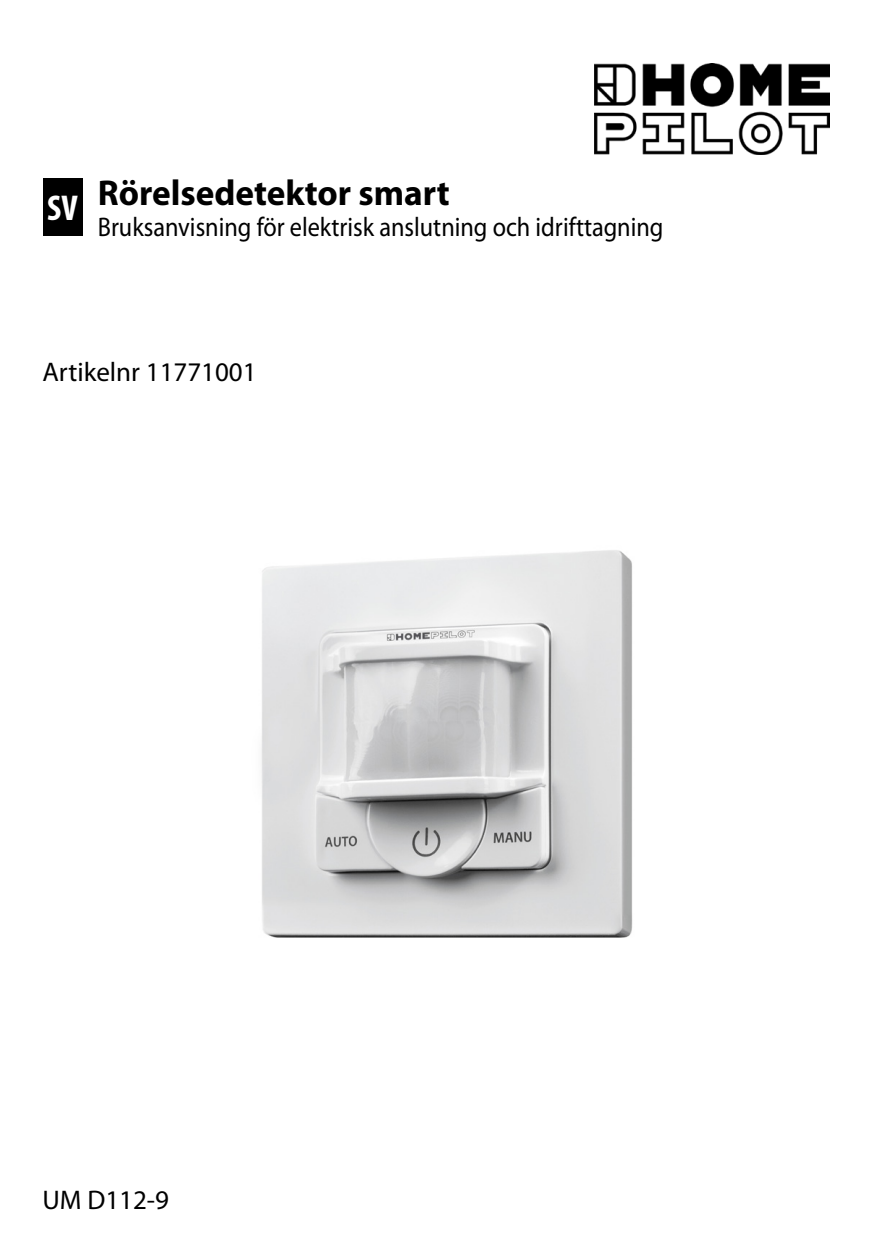
<style>
.page{position:relative;width:893px;height:1259px;background:#fff}
.page>*{position:absolute;margin:0;border:0;box-sizing:border-box;transform-origin:0 0}
.Deckblatt_-_Gerätebe{font:700 36px "Myriad Pro";color:#000}
.Länderkennzeichen{font:700 condensed 36px "Myriad Pro";color:#fff}
.Deckblatt_-_Dokubeze{font:27px "Myriad Pro";color:#000;scale:.9 1}
.Fließtext_-_DE{font:27px "Myriad Pro";color:#000}
.Deckblatt_-_Dokunumm{font:27px "Myriad Pro";color:#000}
</style>
<div class="page">
<div style="left:43px;top:178px;width:39px;height:58px;background:#000"></div>
<img style="left:261px;top:550px;width:372px;height:387px">
<img style="left:595px;top:63px;width:234px;height:92px">
<p class="Länderkennzeichen" style="left:47px;top:188px;width:32px">SV</p>
<p class="Deckblatt_-_Gerätebe" style="left:98px;top:173px;width:353px">Rörelsedetektor smart</p>
<p class="Deckblatt_-_Dokubeze" style="left:98px;top:212px;width:630px">Bruksanvisning för elektrisk anslutning och idrifttagning</p>
<p class="Fließtext_-_DE" style="left:42px;top:357px;width:216px">Artikelnr 11771001</p>
<p class="Deckblatt_-_Dokunumm" style="left:42px;top:1184px;width:128px">UM D112-9</p>
</div>
